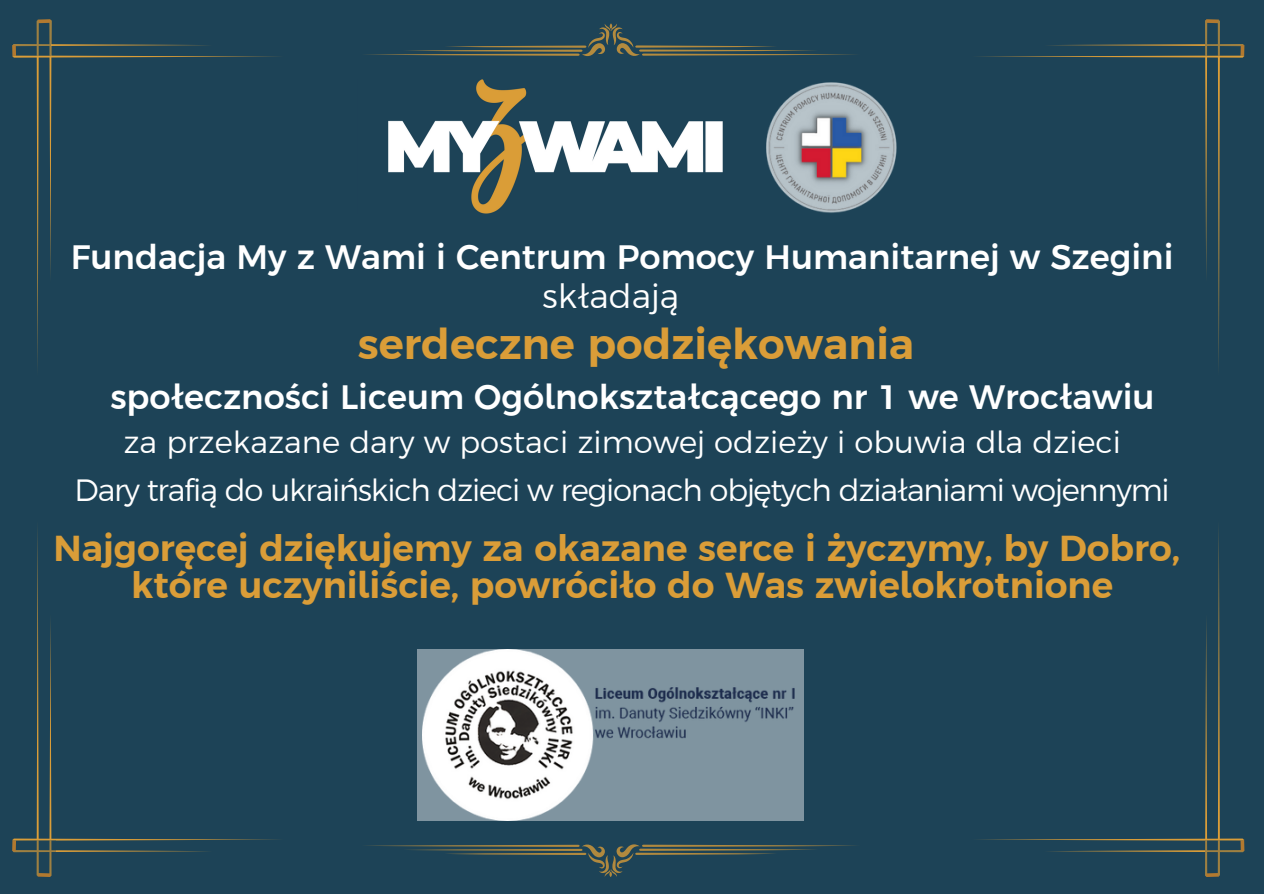
<style>
.page{position:relative;width:1264px;height:894px;background:#fff}
.page>*{position:absolute;margin:0;border:0;box-sizing:border-box;transform-origin:0 0}
.t1{font:600 42px "Argentum Sans";color:#da9d38}
.t2{font:600 36px/37.2px "Argentum Sans";color:#da9d38;text-align:center}
.t3{font:500 33.75px "Argentum Sans";color:#fff}
.t4{font:300 33.75px "Argentum Sans";color:#fff}
.t5{font:300 30.6px/47.4px "Argentum Sans";letter-spacing:-.04em;color:#fff;text-align:center}
</style>
<div class="page">
<div style="left:0;top:0;width:1263px;height:893px;background:#1d4357"></div>
<hr style="left:12px;top:45px;width:4px;height:12px;background:#6e6041">
<svg style="left:13px;top:20px;width:265px;height:347px"></svg>
<hr style="left:1240px;top:839px;width:4px;height:11px;background:#97773d">
<svg style="left:979px;top:529px;width:264px;height:323px"></svg>
<hr style="left:1240px;top:45px;width:4px;height:12px;background:#b27d32">
<svg style="left:979px;top:44px;width:264px;height:323px"></svg>
<hr style="left:12px;top:839px;width:4px;height:11px;background:#4c544a">
<svg style="left:13px;top:529px;width:265px;height:323px"></svg>
<svg style="left:366px;top:23px;width:489px;height:33px"></svg>
<svg style="left:367px;top:844px;width:488px;height:32px"></svg>
<div style="left:0;top:0;width:51px;height:55px;background:#1d4357"></div>
<div style="left:0;top:840px;width:55px;height:53px;background:#1d4357"></div>
<div style="left:1204px;top:0;width:59px;height:55px;background:#1d4357"></div>
<div style="left:1204px;top:840px;width:59px;height:53px;background:#1d4357"></div>
<img style="left:422px;top:649px;width:381px;height:171px">
<img style="left:388px;top:80px;width:335px;height:134px">
<img style="left:766px;top:82px;width:131px;height:131px">
<p class="t3" style="left:71px;top:237px;width:1104px">Fundacja My z Wami i Centrum Pomocy Humanitarnej w Szegini</p>
<p class="t4" style="left:542px;top:277px;width:138px">składają</p>
<h1 class="t1" style="left:358px;top:319px;width:558px">serdeczne podziękowania</h1>
<p class="t3" style="left:110px;top:377px;width:1045px">społeczności Liceum Ogólnokształcącego nr 1 we Wrocławiu</p>
<p class="t5" style="left:75px;top:418px;width:1096px">za przekazane dary w postaci zimowej odzieży i obuwia dla dzieci<br>Dary trafią do ukraińskich dzieci w regionach objętych działaniami wojennymi</p>
<p class="t2" style="left:53px;top:529px;width:1128px">Najgoręcej dziękujemy za okazane serce i życzymy, by Dobro, które uczyniliście, powróciło do Was zwielokrotnione</p>
</div>
